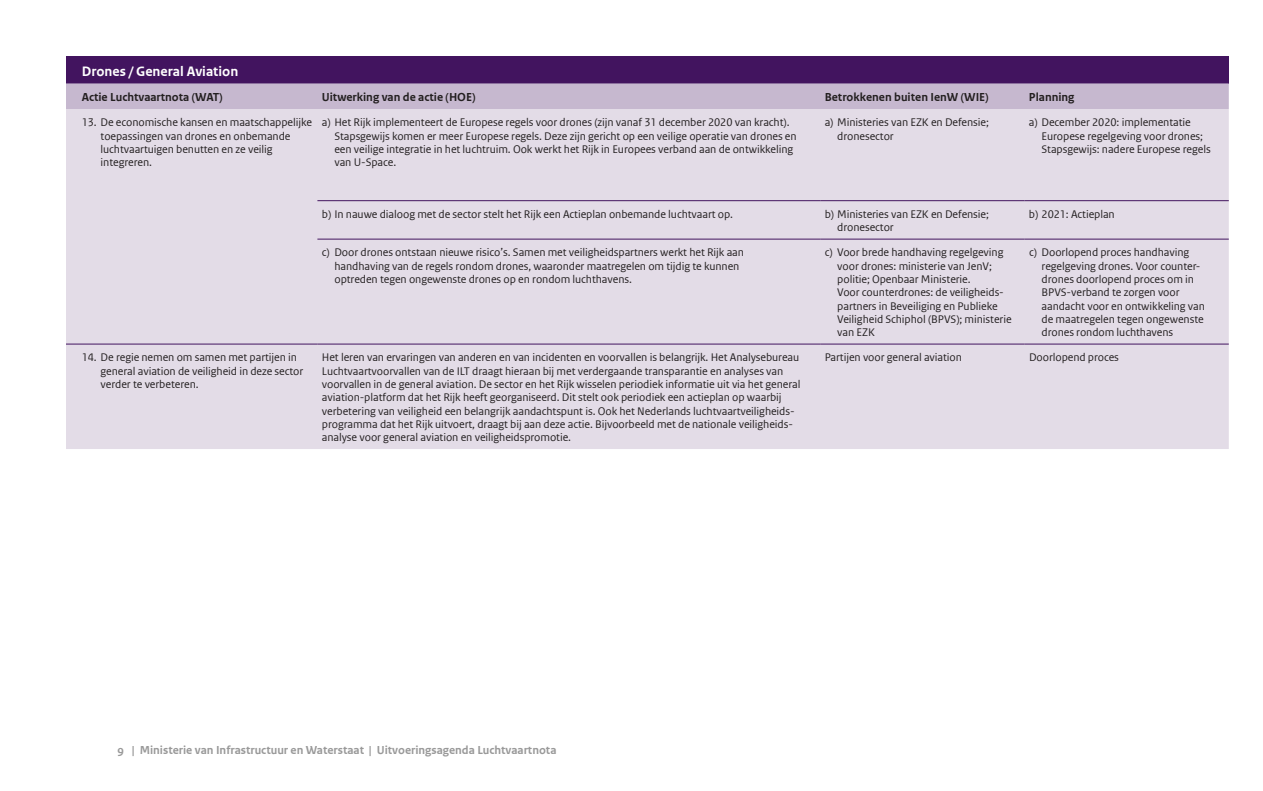
<style>
.page{position:relative;width:1263px;height:791px;background:#fff}
.page>*{position:absolute;margin:0;border:0;box-sizing:border-box;transform-origin:0 0}
.t1{font:700 14.4px "Rijksoverheid Sans Web Text";color:#fff}
.t2{font:700 12.15px "Rijksoverheid Sans Web Text";color:#231f20}
.t3{font:700 12.15px "Rijksoverheid Sans Web Text";color:#999}
.t4{font:11.7px/13.4px "Rijksoverheid Sans Web Text";letter-spacing:-.005em;color:#231f20}
.s1{font-family:"Rijksoverheid Sans Text"}
</style>
<div class="page">
<div style="left:66px;top:56px;width:1163px;height:27px;background:#42145f"></div>
<div style="left:66px;top:83px;width:1163px;height:26px;background:#c6b8cf"></div>
<div style="left:66px;top:109px;width:1163px;height:340px;background:#e3dce7"></div>
<hr style="left:317px;top:200px;width:503px;height:1px;background:#42145f">
<hr style="left:820px;top:200px;width:204px;height:1px;background:#42145f">
<hr style="left:1024px;top:200px;width:205px;height:1px;background:#42145f">
<hr style="left:317px;top:239px;width:503px;height:1px;background:#42145f">
<hr style="left:820px;top:239px;width:204px;height:1px;background:#42145f">
<hr style="left:1024px;top:239px;width:205px;height:1px;background:#42145f">
<hr style="left:66px;top:344px;width:251px;height:1px;background:#42145f">
<hr style="left:317px;top:344px;width:503px;height:1px;background:#42145f">
<hr style="left:820px;top:344px;width:204px;height:1px;background:#42145f">
<hr style="left:1024px;top:344px;width:205px;height:1px;background:#42145f">
<p class="t1" style="left:82px;top:63px;width:158px">Drones / General Aviation</p>
<p class="t2" style="left:82px;top:90px;width:142px">Actie Luchtvaartnota (WAT)</p>
<p class="t2" style="left:322px;top:90px;width:155px">Uitwerking van de actie (HOE)</p>
<p class="t2" style="left:825px;top:90px;width:165px">Betrokkenen buiten IenW (WIE)</p>
<p class="t2" style="left:1029px;top:90px;width:47px">Planning</p>
<p class="t4" style="left:101px;top:116px;width:213px;text-indent:-19px">13. De economische kansen en maatschappelijke toepassingen van drones en onbemande luchtvaartuigen benutten en ze veilig integreren.</p>
<p class="t4" style="left:334px;top:116px;width:464px;text-indent:-13px">a) Het Rijk implementeert de Europese regels voor drones (zijn vanaf 31 december 2020 van kracht).<br>Stapsgewijs komen er meer Europese regels. Deze zijn gericht op een veilige operatie van drones en een veilige integratie in het luchtruim. Ook werkt het Rijk in Europees verband aan de ontwikkeling van U-Space.</p>
<p class="t4" style="left:837px;top:116px;width:153px;text-indent:-13px">a) Ministeries van EZK en Defensie; dronesector</p>
<p class="t4" style="left:1041px;top:116px;width:171px;text-indent:-13px">a) December 2020: implementatie<br>Europese regelgeving voor drones;<br>Stapsgewijs: nadere Europese regels</p>
<p class="t4" style="left:322px;top:207px;width:413px">b) In nauwe dialoog met de sector stelt het Rijk een Actieplan onbemande luchtvaart op.</p>
<p class="t4" style="left:837px;top:207px;width:153px;text-indent:-13px">b) Ministeries van EZK en Defensie; dronesector</p>
<p class="t4" style="left:1029px;top:207px;width:87px">b) 2021: Actieplan</p>
<p class="t4" style="left:334px;top:246px;width:411px;text-indent:-13px">c) Door drones ontstaan nieuwe risico’s. Samen met veiligheidspartners werkt het Rijk aan handhaving van de regels rondom drones, waaronder maatregelen om tijdig te kunnen optreden tegen ongewenste drones op en rondom luchthavens.</p>
<p class="t4" style="left:837px;top:246px;width:176px;text-indent:-13px">c) Voor brede handhaving regelgeving voor drones: ministerie van JenV; politie; Openbaar Ministerie.<br>Voor counterdrones: de veiligheids&shy;partners in Beveiliging en Publieke<br>Veiligheid Schiphol (BPVS); ministerie van EZK</p>
<p class="t4" style="left:1041px;top:246px;width:165px;text-indent:-13px">c) Doorlopend proces handhaving regelgeving drones. Voor counter&shy;drones doorlopend proces om in<br>BPVS-verband te zorgen voor aandacht voor en ontwikkeling van de maatregelen tegen ongewenste drones rondom luchthavens</p>
<p class="t4" style="left:101px;top:351px;width:204px;text-indent:-19px">14. De regie nemen om samen met partijen in general aviation de veiligheid in deze sector verder te verbeteren.</p>
<p class="t4" style="left:322px;top:351px;width:480px">Het leren van ervaringen van anderen en van incidenten en voorvallen is belangrijk. Het Analysebureau Luchtvaartvoorvallen van de ILT draagt hieraan bij met verdergaande transparantie en analyses van voorvallen in de general aviation. De sector en het Rijk wisselen periodiek informatie uit via het general aviation-platform dat het Rijk heeft georganiseerd. Dit stelt ook periodiek een actieplan op waarbij verbetering van veiligheid een belangrijk aandachtspunt is. Ook het Nederlands luchtvaartveiligheids&shy;programma dat het Rijk uitvoert, draagt bij aan deze actie. Bijvoorbeeld met de nationale veiligheids&shy;analyse voor general aviation en veiligheidspromotie.</p>
<p class="t4" style="left:825px;top:351px;width:139px">Partijen voor general aviation</p>
<p class="t4" style="left:1029px;top:351px;width:91px">Doorlopend proces</p>
<p class="t3" style="left:117px;top:743px;width:441px"><span class="s1">9</span> | Ministerie van Infrastructuur en Waterstaat | Uitvoeringsagenda Luchtvaartnota</p>
</div>
